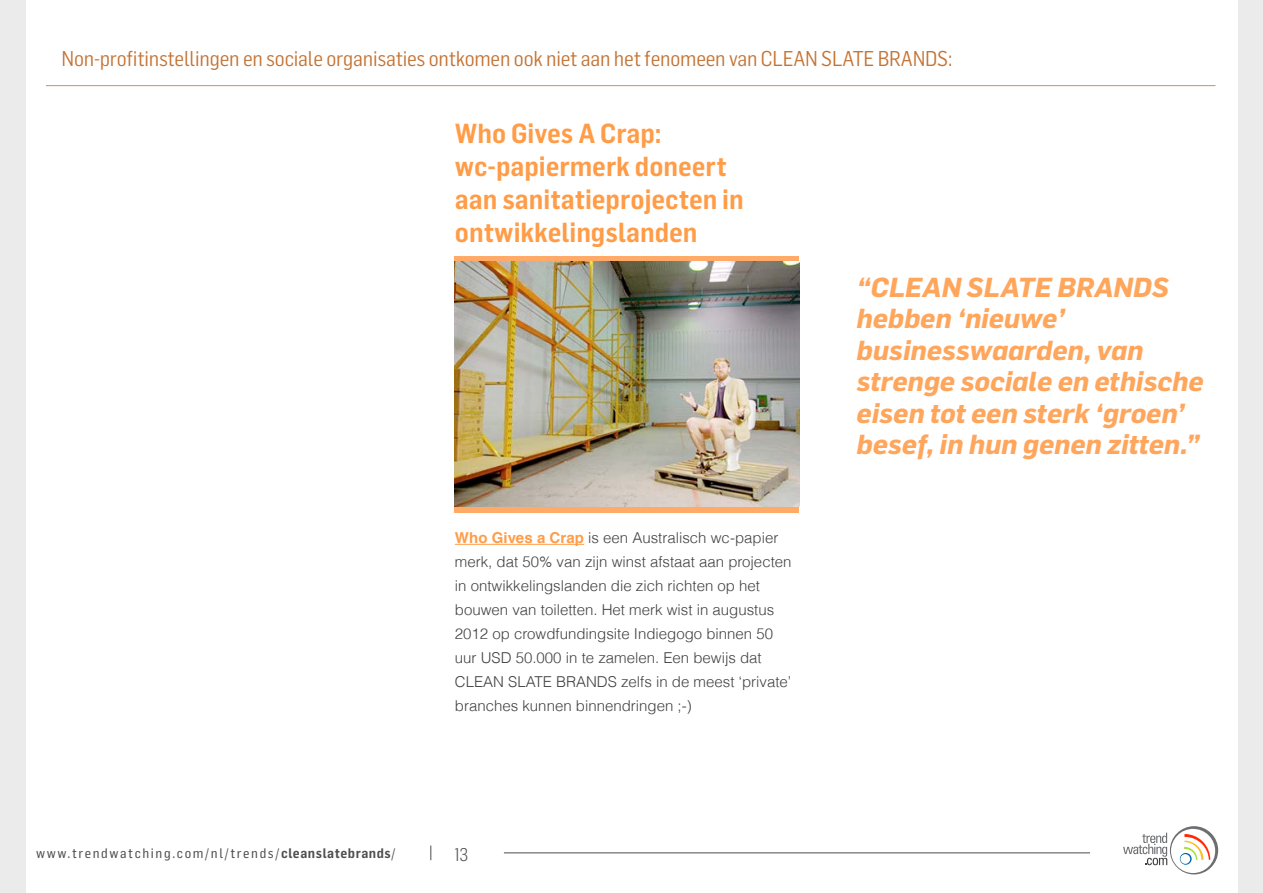
<style>
.page{position:relative;width:1263px;height:893px;background:#ebebec}
.page>*{position:absolute;margin:0;border:0;box-sizing:border-box;transform-origin:0 0}
.t1{font:italic 700 27px/31.5px "Flama";color:#ffa65d}
.t2{font:600 27px/33px "Flama Semicondensed";color:#ff9c47}
.t3{font:21px "Flama Semicondensed";letter-spacing:-.01em;color:#c47333}
.t4{font:300 18px "Flama Semicondensed";color:#4d4d4f}
.t5{font:300 15px/24px "Helvetica";color:#414042}
.t6{font:13.5px "Flama Semicondensed Basic";letter-spacing:.12em;color:#4d4d4f}
.s1{font-weight:700;color:#ff9c47}
.s2{font-family:"Flama Semicondensed";font-weight:600}
</style>
<div class="page">
<div style="left:26px;top:0;width:1211px;height:893px;background:#fff"></div>
<svg style="left:1123px;top:826px;width:95px;height:48px"></svg>
<hr style="left:504px;top:852px;width:586px;height:1px;background:#4d4d4f">
<svg style="left:430px;top:845px;width:1px;height:15px"></svg>
<div style="left:455px;top:257px;width:344px;height:5px;background:#ffab67"></div>
<hr style="left:455px;top:544px;width:129px;height:1px;background:#ff9c47">
<div style="left:455px;top:507px;width:344px;height:5px;background:#ffab67"></div>
<img style="left:455px;top:262px;width:344px;height:245px">
<hr style="left:46px;top:85px;width:1169px;height:1px;background:#d3996f">
<h2 class="t3" style="left:62px;top:45px;width:892px">Non-profitinstellingen en sociale organisaties ontkomen ook niet aan het fenomeen van CLEAN SLATE BRANDS:</h2>
<h1 class="t2" style="left:455px;top:116px;width:290px">Who Gives A Crap: wc-papiermerk doneert aan sanitatieprojecten in ontwikkelingslanden</h1>
<p class="t5" style="left:455px;top:525px;width:338px"><span class="s1">Who Gives a Crap</span> is een Australisch wc-papier merk, dat 50% van zijn winst afstaat aan projecten in ontwikkelingslanden die zich richten op het bouwen van toiletten. Het merk wist in augustus 2012 op crowdfundingsite Indiegogo binnen 50 uur USD 50.000 in te zamelen. Een bewijs dat CLEAN SLATE BRANDS zelfs in de meest ‘private’ branches kunnen binnendringen ;-)</p>
<p class="t6" style="left:36px;top:845px;width:361px">www.trendwatching.com/nl/trends/<span class="s2">cleanslatebrands</span>/</p>
<p class="t4" style="left:455px;top:843px;width:15px">13</p>
<h1 class="t1" style="left:856px;top:269px;width:348px">“CLEAN SLATE BRANDS hebben ‘nieuwe’ businesswaarden, van strenge sociale en ethische eisen tot een sterk ‘groen’ besef, in hun genen zitten.”</h1>
</div>
